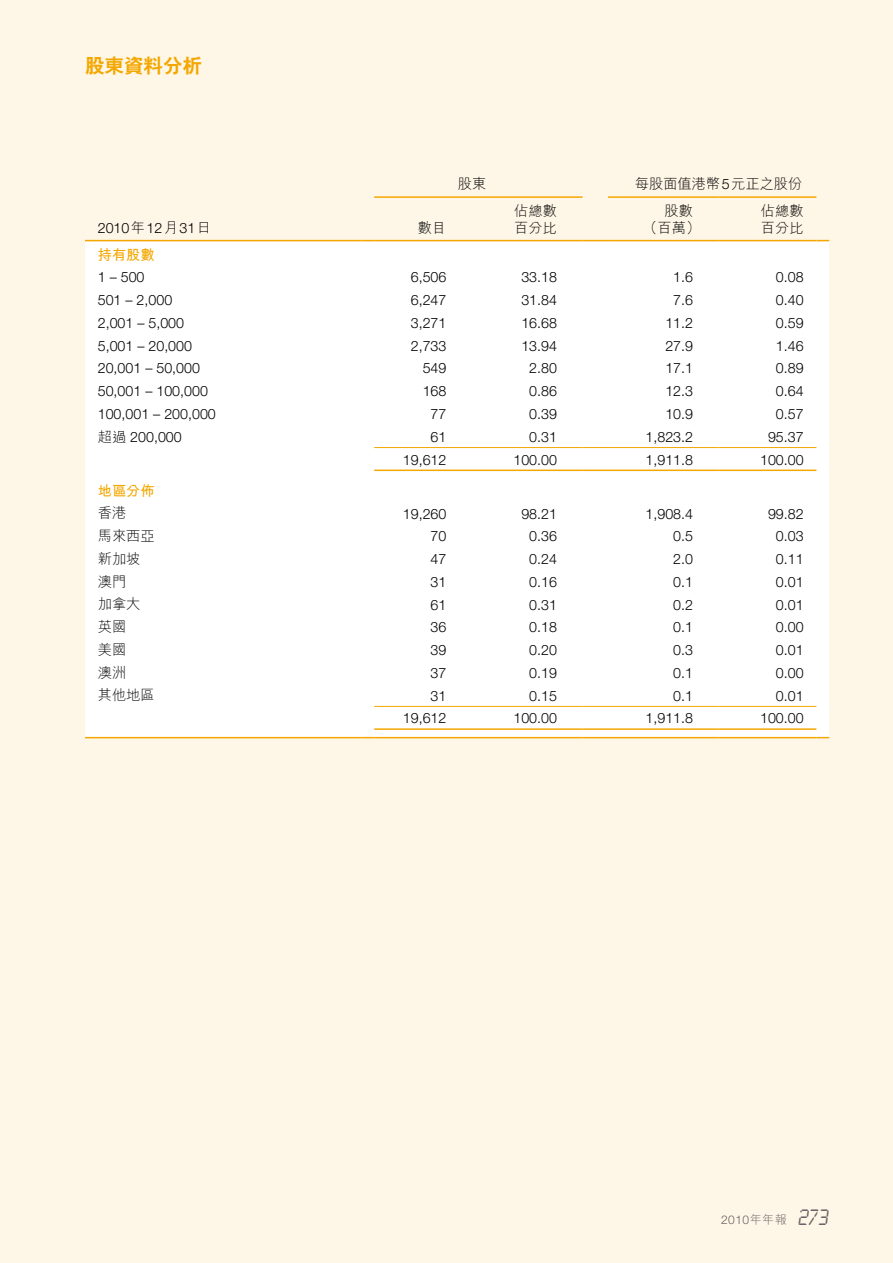
<style>
.page{position:relative;width:893px;height:1263px;background:#fef6e6}
.page>*{position:absolute;margin:0;border:0;box-sizing:border-box;transform-origin:0 0}
.t1{font:800 19.5px "C Hei 2 HK";color:#f4a700}
.t2{font:300 14.25px "Helvetica Neue";color:#000}
.t3{font:300 14.25px/16.5px "M Hei HK";color:#000}
.t4{font:700 14.25px "M Hei HK";color:#f4a700}
.t5{font:300 12px "Helvetica Neue";color:#666464}
.s1{font-family:"M Hei HK"}
.s2{font-family:"Helvetica Neue"}
.s3{font-family:"LCD2 Normal";font-weight:400;font-size:19.5px}
</style>
<div class="page">
<div style="left:85px;top:241px;width:744px;height:495px;background:#fff"></div>
<hr style="left:85px;top:240px;width:276px;height:1px;background:#f4a700">
<svg style="left:361px;top:240px;width:13px;height:1px"></svg>
<hr style="left:374px;top:240px;width:98px;height:1px;background:#f4a700">
<hr style="left:472px;top:240px;width:111px;height:1px;background:#f4a700">
<svg style="left:583px;top:240px;width:25px;height:1px"></svg>
<hr style="left:608px;top:240px;width:111px;height:1px;background:#f4a700">
<hr style="left:719px;top:240px;width:97px;height:1px;background:#f4a700">
<svg style="left:816px;top:240px;width:13px;height:1px"></svg>
<hr style="left:85px;top:737px;width:276px;height:1px;background:#f4a700">
<svg style="left:361px;top:737px;width:13px;height:1px"></svg>
<hr style="left:374px;top:737px;width:98px;height:1px;background:#f4a700">
<hr style="left:472px;top:737px;width:111px;height:1px;background:#f4a700">
<svg style="left:583px;top:737px;width:25px;height:1px"></svg>
<hr style="left:608px;top:737px;width:111px;height:1px;background:#f4a700">
<hr style="left:719px;top:737px;width:97px;height:1px;background:#f4a700">
<svg style="left:816px;top:737px;width:13px;height:1px"></svg>
<hr style="left:374px;top:447px;width:98px;height:1px;background:#f4a700">
<hr style="left:472px;top:447px;width:111px;height:1px;background:#f4a700">
<svg style="left:583px;top:447px;width:25px;height:1px"></svg>
<hr style="left:608px;top:447px;width:111px;height:1px;background:#f4a700">
<hr style="left:719px;top:447px;width:97px;height:1px;background:#f4a700">
<hr style="left:374px;top:706px;width:98px;height:1px;background:#f4a700">
<hr style="left:472px;top:706px;width:111px;height:1px;background:#f4a700">
<svg style="left:583px;top:706px;width:25px;height:1px"></svg>
<hr style="left:608px;top:706px;width:111px;height:1px;background:#f4a700">
<hr style="left:719px;top:706px;width:97px;height:1px;background:#f4a700">
<hr style="left:374px;top:196px;width:98px;height:2px;background:#f4a700">
<hr style="left:472px;top:196px;width:111px;height:2px;background:#f4a700">
<hr style="left:608px;top:196px;width:111px;height:2px;background:#f4a700">
<hr style="left:719px;top:196px;width:97px;height:2px;background:#f4a700">
<hr style="left:374px;top:470px;width:98px;height:1px;background:#f4a700">
<hr style="left:472px;top:470px;width:111px;height:1px;background:#f4a700">
<svg style="left:583px;top:470px;width:25px;height:1px"></svg>
<hr style="left:608px;top:470px;width:111px;height:1px;background:#f4a700">
<hr style="left:719px;top:470px;width:97px;height:1px;background:#f4a700">
<hr style="left:374px;top:728px;width:98px;height:2px;background:#f4a700">
<hr style="left:472px;top:728px;width:111px;height:2px;background:#f4a700">
<hr style="left:583px;top:728px;width:25px;height:2px;background:#f4a700">
<hr style="left:608px;top:728px;width:111px;height:2px;background:#f4a700">
<hr style="left:719px;top:728px;width:97px;height:2px;background:#f4a700">
<h1 class="t1" style="left:85px;top:52px;width:118px">股東資料分析</h1>
<p class="t2" style="left:98px;top:219px;width:115px">2010<span class="s1">年</span>12<span class="s1">月</span>31<span class="s1">日</span></p>
<p class="t3" style="left:418px;top:219px;width:30px">數目</p>
<p class="t3" style="left:458px;top:175px;width:30px">股東</p>
<p class="t3" style="left:635px;top:175px;width:169px">每股面值港幣<span class="s2">5</span>元正之股份</p>
<p class="t3" style="left:514px;top:202px;width:44px">佔總數百分比</p>
<p class="t3" style="left:643px;top:202px;width:58px;text-indent:21px">股數（百萬）</p>
<p class="t3" style="left:761px;top:202px;width:44px">佔總數百分比</p>
<p class="t4" style="left:98px;top:244px;width:58px">持有股數</p>
<p class="t2" style="left:98px;top:269px;width:48px">1 – 500</p>
<p class="t2" style="left:411px;top:269px;width:37px">6,506</p>
<p class="t2" style="left:521px;top:269px;width:37px">33.18</p>
<p class="t2" style="left:673px;top:269px;width:21px">1.6</p>
<p class="t2" style="left:776px;top:269px;width:29px">0.08</p>
<p class="t2" style="left:98px;top:291px;width:76px">501 – 2,000</p>
<p class="t2" style="left:411px;top:291px;width:37px">6,247</p>
<p class="t2" style="left:521px;top:291px;width:37px">31.84</p>
<p class="t2" style="left:673px;top:291px;width:21px">7.6</p>
<p class="t2" style="left:776px;top:291px;width:29px">0.40</p>
<p class="t2" style="left:98px;top:314px;width:88px">2,001 – 5,000</p>
<p class="t2" style="left:411px;top:314px;width:37px">3,271</p>
<p class="t2" style="left:521px;top:314px;width:37px">16.68</p>
<p class="t2" style="left:665px;top:314px;width:29px">11.2</p>
<p class="t2" style="left:776px;top:314px;width:29px">0.59</p>
<p class="t2" style="left:98px;top:337px;width:96px">5,001 – 20,000</p>
<p class="t2" style="left:411px;top:337px;width:37px">2,733</p>
<p class="t2" style="left:521px;top:337px;width:37px">13.94</p>
<p class="t2" style="left:665px;top:337px;width:29px">27.9</p>
<p class="t2" style="left:776px;top:337px;width:29px">1.46</p>
<p class="t2" style="left:98px;top:360px;width:104px">20,001 – 50,000</p>
<p class="t2" style="left:423px;top:360px;width:25px">549</p>
<p class="t2" style="left:529px;top:360px;width:29px">2.80</p>
<p class="t2" style="left:665px;top:360px;width:29px">17.1</p>
<p class="t2" style="left:776px;top:360px;width:29px">0.89</p>
<p class="t2" style="left:98px;top:382px;width:112px">50,001 – 100,000</p>
<p class="t2" style="left:423px;top:382px;width:25px">168</p>
<p class="t2" style="left:529px;top:382px;width:29px">0.86</p>
<p class="t2" style="left:665px;top:382px;width:29px">12.3</p>
<p class="t2" style="left:776px;top:382px;width:29px">0.64</p>
<p class="t2" style="left:98px;top:405px;width:120px">100,001 – 200,000</p>
<p class="t2" style="left:431px;top:405px;width:17px">77</p>
<p class="t2" style="left:529px;top:405px;width:29px">0.39</p>
<p class="t2" style="left:665px;top:405px;width:29px">10.9</p>
<p class="t2" style="left:776px;top:405px;width:29px">0.57</p>
<p class="t2" style="left:98px;top:428px;width:85px"><span class="s1">超過</span> 200,000</p>
<p class="t2" style="left:431px;top:428px;width:17px">61</p>
<p class="t2" style="left:529px;top:428px;width:29px">0.31</p>
<p class="t2" style="left:646px;top:428px;width:49px">1,823.2</p>
<p class="t2" style="left:768px;top:428px;width:37px">95.37</p>
<p class="t2" style="left:403px;top:451px;width:45px">19,612</p>
<p class="t2" style="left:513px;top:451px;width:45px">100.00</p>
<p class="t2" style="left:646px;top:451px;width:49px">1,911.8</p>
<p class="t2" style="left:760px;top:451px;width:45px">100.00</p>
<p class="t4" style="left:98px;top:480px;width:58px">地區分佈</p>
<p class="t3" style="left:98px;top:504px;width:30px">香港</p>
<p class="t2" style="left:403px;top:505px;width:45px">19,260</p>
<p class="t2" style="left:521px;top:505px;width:37px">98.21</p>
<p class="t2" style="left:646px;top:505px;width:49px">1,908.4</p>
<p class="t2" style="left:768px;top:505px;width:37px">99.82</p>
<p class="t3" style="left:98px;top:527px;width:58px">馬來西亞</p>
<p class="t2" style="left:431px;top:527px;width:17px">70</p>
<p class="t2" style="left:529px;top:527px;width:29px">0.36</p>
<p class="t2" style="left:673px;top:527px;width:21px">0.5</p>
<p class="t2" style="left:776px;top:527px;width:29px">0.03</p>
<p class="t3" style="left:98px;top:550px;width:44px">新加坡</p>
<p class="t2" style="left:431px;top:550px;width:17px">47</p>
<p class="t2" style="left:529px;top:550px;width:29px">0.24</p>
<p class="t2" style="left:673px;top:550px;width:21px">2.0</p>
<p class="t2" style="left:776px;top:550px;width:29px">0.11</p>
<p class="t3" style="left:98px;top:573px;width:30px">澳門</p>
<p class="t2" style="left:431px;top:573px;width:17px">31</p>
<p class="t2" style="left:529px;top:573px;width:29px">0.16</p>
<p class="t2" style="left:673px;top:573px;width:21px">0.1</p>
<p class="t2" style="left:776px;top:573px;width:29px">0.01</p>
<p class="t3" style="left:98px;top:595px;width:44px">加拿大</p>
<p class="t2" style="left:431px;top:596px;width:17px">61</p>
<p class="t2" style="left:529px;top:596px;width:29px">0.31</p>
<p class="t2" style="left:673px;top:596px;width:21px">0.2</p>
<p class="t2" style="left:776px;top:596px;width:29px">0.01</p>
<p class="t3" style="left:98px;top:618px;width:30px">英國</p>
<p class="t2" style="left:431px;top:618px;width:17px">36</p>
<p class="t2" style="left:529px;top:618px;width:29px">0.18</p>
<p class="t2" style="left:673px;top:618px;width:21px">0.1</p>
<p class="t2" style="left:776px;top:618px;width:29px">0.00</p>
<p class="t3" style="left:98px;top:641px;width:30px">美國</p>
<p class="t2" style="left:431px;top:641px;width:17px">39</p>
<p class="t2" style="left:529px;top:641px;width:29px">0.20</p>
<p class="t2" style="left:673px;top:641px;width:21px">0.3</p>
<p class="t2" style="left:776px;top:641px;width:29px">0.01</p>
<p class="t3" style="left:98px;top:664px;width:30px">澳洲</p>
<p class="t2" style="left:431px;top:664px;width:17px">37</p>
<p class="t2" style="left:529px;top:664px;width:29px">0.19</p>
<p class="t2" style="left:673px;top:664px;width:21px">0.1</p>
<p class="t2" style="left:776px;top:664px;width:29px">0.00</p>
<p class="t3" style="left:98px;top:686px;width:58px">其他地區</p>
<p class="t2" style="left:431px;top:687px;width:17px">31</p>
<p class="t2" style="left:529px;top:687px;width:29px">0.15</p>
<p class="t2" style="left:673px;top:687px;width:21px">0.1</p>
<p class="t2" style="left:776px;top:687px;width:29px">0.01</p>
<p class="t2" style="left:403px;top:709px;width:45px">19,612</p>
<p class="t2" style="left:513px;top:709px;width:45px">100.00</p>
<p class="t2" style="left:646px;top:709px;width:49px">1,911.8</p>
<p class="t2" style="left:760px;top:709px;width:45px">100.00</p>
<p class="t5" style="left:721px;top:1212px;width:109px">2010<span class="s1">年年報</span> <span class="s3">273</span></p>
</div>
